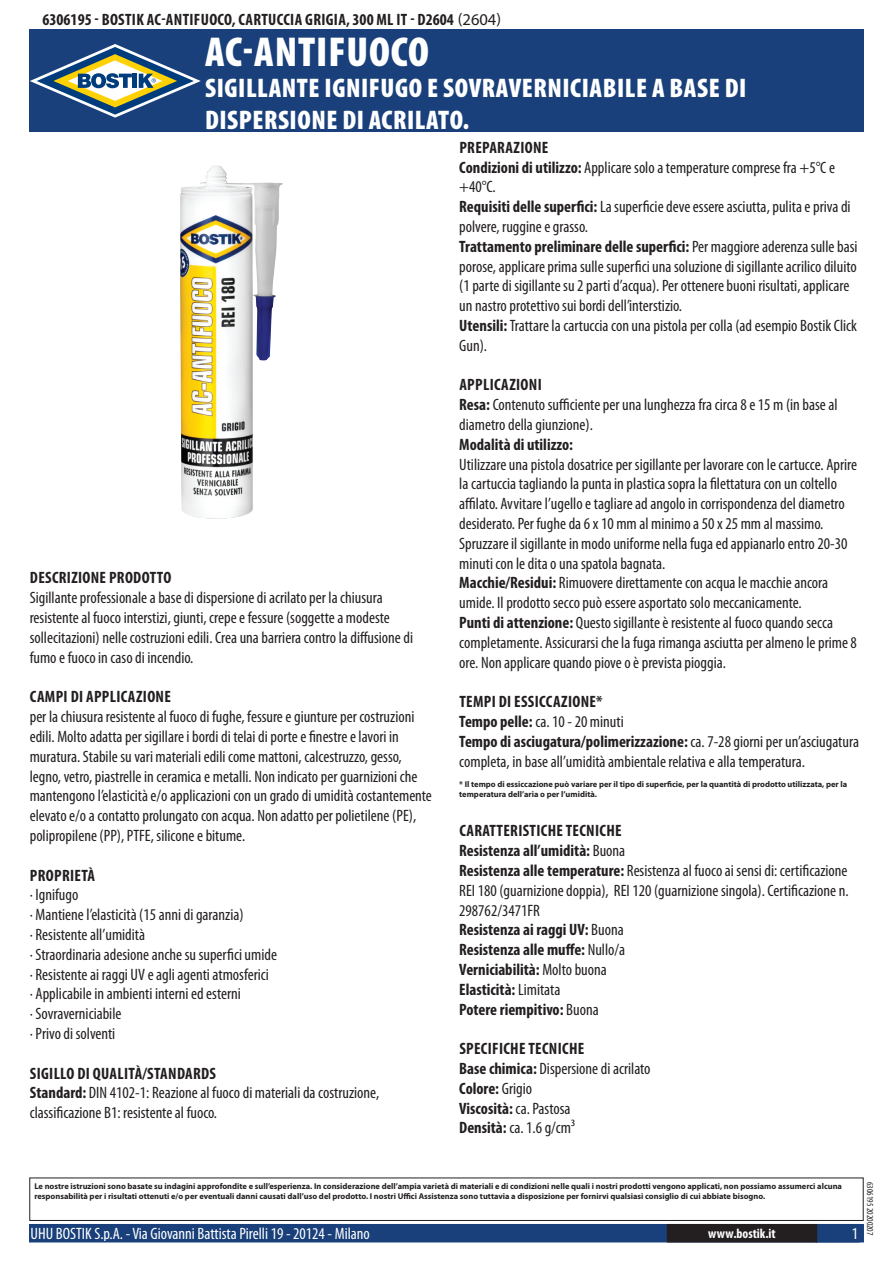
<style>
.page{position:relative;width:893px;height:1263px;background:#fff}
.page>*{position:absolute;margin:0;border:0;box-sizing:border-box;transform-origin:0 0}
.t1{font:900 condensed 42px "Myriad Pro";letter-spacing:.02em;color:#fff}
.t2{font:900 condensed 27px/32.4px "Myriad Pro";letter-spacing:.02em;color:#fff}
.t3{font:condensed 16.5px/19.8px "Myriad Pro";color:#231f20}
.t4{font:700 condensed 16.5px/19.8px "Myriad Pro";letter-spacing:.02em;color:#231f20}
.t5{font:condensed 16.5px "Myriad Pro";color:#fff}
.t6{font:700 condensed 13.5px "Myriad Pro";color:#fff}
.t7{font:condensed 9px "Myriad Pro";color:#231f20}
.t8{font:700 8.4px/10.1px "Myriad Pro";color:#231f20}
.s1{font-weight:400;font-stretch:normal}
.s2{font-weight:700}
.s3{font-weight:400}
</style>
<div class="page">
<div style="left:30px;top:1225px;width:833px;height:17px;background:#19407a"></div>
<div style="left:29px;top:1224px;width:835px;height:18px;border:2px solid #19407a"></div>
<div style="left:816px;top:1224px;width:44px;height:18px;border:2px solid #19407a"></div>
<div style="left:668px;top:1225px;width:148px;height:17px;background:#231f20"></div>
<div style="left:667px;top:1224px;width:150px;height:18px;border:2px solid #231f20"></div>
<div style="left:29px;top:1177px;width:835px;height:44px;border:1px solid #231f20"></div>
<div style="left:30px;top:30px;width:834px;height:102px;background:#19407a"></div>
<svg style="left:30px;top:44px;width:171px;height:74px"></svg>
<img style="left:180px;top:166px;width:103px;height:353px">
<p class="t4" style="left:43px;top:9px;width:460px">6306195 - Bostik AC-Antifuoco, cartuccia grigia, 300 ml IT - D2604 <span class="s1">(2604)</span></p>
<h1 class="t1" style="left:205px;top:25px;width:225px">AC-ANTIFUOCO</h1>
<h2 class="t2" style="left:205px;top:71px;width:543px">SIGILLANTE IGNIFUGO E SOVRAVERNICIABILE A BASE DI<br>DISPERSIONE DI ACRILATO.</h2>
<p class="t4" style="left:30px;top:568px;width:143px">Descrizione prodotto</p>
<p class="t3" style="left:30px;top:588px;width:385px">Sigillante professionale a base di dispersione di acrilato per la chiusura resistente al fuoco interstizi, giunti, crepe e fessure (soggette a modeste sollecitazioni) nelle costruzioni edili. Crea una barriera contro la diffusione di fumo e fuoco in caso di incendio.</p>
<p class="t4" style="left:30px;top:686px;width:143px">Campi di applicazione</p>
<p class="t3" style="left:30px;top:706px;width:404px">per la chiusura resistente al fuoco di fughe, fessure e giunture per costruzioni edili. Molto adatta per sigillare i bordi di telai di porte e finestre e lavori in muratura. Stabile su vari materiali edili come mattoni, calcestruzzo, gesso, legno, vetro, piastrelle in ceramica e metalli. Non indicato per guarnizioni che mantengono l’elasticità e/o applicazioni con un grado di umidità costantemente elevato e/o a contatto prolungato con acqua. Non adatto per polietilene (PE), polipropilene (PP), PTFE, silicone e bitume.</p>
<p class="t4" style="left:30px;top:865px;width:67px">Proprietà</p>
<p class="t3" style="left:30px;top:885px;width:249px">· Ignifugo<br>· Mantiene l’elasticità (15 anni di garanzia)<br>· Resistente all’umidità<br>· Straordinaria adesione anche su superfici umide · Resistente ai raggi UV e agli agenti atmosferici<br>· Applicabile in ambienti interni ed esterni<br>· Sovraverniciabile<br>· Privo di solventi</p>
<p class="t3" style="left:30px;top:1063px;width:351px"><span class="s2">Sigillo di qualità/Standards<br>Standard:</span> DIN 4102-1: Reazione al fuoco di materiali da costruzione, classificazione B1: resistente al fuoco.</p>
<p class="t3" style="left:459px;top:137px;width:400px"><span class="s2">Preparazione<br>Condizioni di utilizzo:</span> Applicare solo a temperature comprese fra +5°C e +40°C.<br><span class="s2">Requisiti delle superfici:</span> La superficie deve essere asciutta, pulita e priva di polvere, ruggine e grasso.<br><span class="s2">Trattamento preliminare delle superfici:</span> Per maggiore aderenza sulle basi porose, applicare prima sulle superfici una soluzione di sigillante acrilico diluito (1 parte di sigillante su 2 parti d’acqua). Per ottenere buoni risultati, applicare un nastro protettivo sui bordi dell’interstizio.<br><span class="s2">Utensili:</span> Trattare la cartuccia con una pistola per colla (ad esempio Bostik Click Gun).</p>
<p class="t3" style="left:459px;top:375px;width:380px"><span class="s2">Applicazioni<br>Resa:</span> Contenuto sufficiente per una lunghezza fra circa 8 e 15 m (in base al diametro della giunzione).</p>
<p class="t4" style="left:459px;top:434px;width:115px">Modalità di utilizzo:</p>
<p class="t3" style="left:459px;top:454px;width:399px">Utilizzare una pistola dosatrice per sigillante per lavorare con le cartucce. Aprire la cartuccia tagliando la punta in plastica sopra la filettatura con un coltello affilato. Avvitare l’ugello e tagliare ad angolo in corrispondenza del diametro desiderato. Per fughe da 6 x 10 mm al minimo a 50 x 25 mm al massimo.<br>Spruzzare il sigillante in modo uniforme nella fuga ed appianarlo entro 20-30 minuti con le dita o una spatola bagnata.<br><span class="s2">Macchie/Residui:</span> Rimuovere direttamente con acqua le macchie ancora umide. Il prodotto secco può essere asportato solo meccanicamente.<br><span class="s2">Punti di attenzione:</span> Questo sigillante è resistente al fuoco quando secca completamente. Assicurarsi che la fuga rimanga asciutta per almeno le prime 8 ore. Non applicare quando piove o è prevista pioggia.</p>
<p class="t3" style="left:459px;top:692px;width:401px"><span class="s2">Tempi di essiccazione*<br>Tempo pelle:</span> ca. 10 - 20 minuti<br><span class="s2">Tempo di asciugatura/polimerizzazione:</span> ca. 7-28 giorni per un’asciugatura completa, in base all’umidità ambientale relativa e alla temperatura.</p>
<p class="t8" style="left:459px;top:779px;width:389px">* Il tempo di essiccazione può variare per il tipo di superficie, per la quantità di prodotto utilizzata, per la temperatura dell’aria o per l’umidità.</p>
<p class="t3" style="left:459px;top:821px;width:391px"><span class="s2">Caratteristiche Tecniche<br>Resistenza all’umidità:</span> Buona<br><span class="s2">Resistenza alle temperature:</span> Resistenza al fuoco ai sensi di: certificazione REI 180 (guarnizione doppia), REI 120 (guarnizione singola). Certificazione n.<br>298762/3471FR<br><span class="s2">Resistenza ai raggi UV:</span> Buona<br><span class="s2">Resistenza alle muffe:</span> Nullo/a<br><span class="s2">Verniciabilità:</span> Molto buona<br><span class="s2">Elasticità:</span> Limitata<br><span class="s2">Potere riempitivo:</span> Buona</p>
<p class="t4" style="left:459px;top:1038px;width:193px">Specifiche tecniche<br>Base chimica: <span class="s3">Dispersione di acrilato<br></span>Colore: <span class="s3">Grigio<br></span>Viscosità: <span class="s3">ca. Pastosa<br></span>Densità: <span class="s3">ca. 1.6 g/cm³</span></p>
<p class="t8" style="left:34px;top:1181px;width:809px">Le nostre istruzioni sono basate su indagini approfondite e sull’esperienza. In considerazione dell’ampia varietà di materiali e di condizioni nelle quali i nostri prodotti vengono applicati, non possiamo assumerci alcuna responsabilità per i risultati ottenuti e/o per eventuali danni causati dall’uso del prodotto. I nostri Uffici Assistenza sono tuttavia a disposizione per fornirvi qualsiasi consiglio di cui abbiate bisogno.</p>
<p class="t5" style="left:31px;top:1224px;width:341px">UHU BOSTIK S.p.A. - Via Giovanni Battista Pirelli 19 - 20124 - Milano</p>
<p class="t6" style="left:708px;top:1225px;width:69px">www.bostik.it</p>
<p class="t5" style="left:852px;top:1224px;width:8px">1</p>
<p class="t7" style="left:875px;top:1182px;width:55px;rotate:90deg">6306195 20200207</p>
</div>
